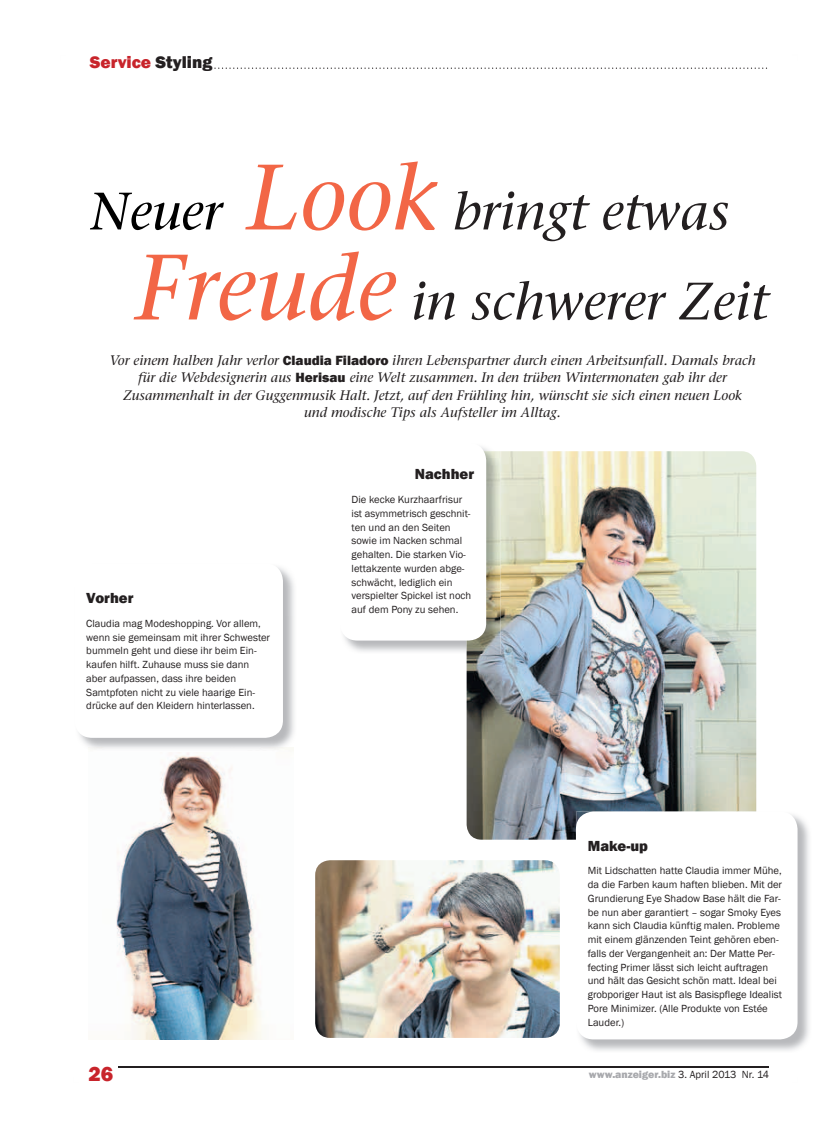
<style>
.page{position:relative;width:833px;height:1134px;background:#fff}
.page>*{position:absolute;margin:0;border:0;box-sizing:border-box;transform-origin:0 0}
.t1{font:italic 52.5px/90px "Stone Serif LT";color:#231f20}
.t2{font:800 21.25px "Franklin Gothic";color:#c8242b}
.t3{font:800 17.5px "Franklin Gothic";color:#c8242b}
.t4{font:800 15px "Franklin Gothic";color:#231f20}
.t5{font:italic 13.75px/17.5px "Stone Serif";color:#231f20;text-align:center}
.t6{font:10.62px/13.8px "Franklin Gothic";color:#231f20}
.t7{font:800 10.62px "Franklin Gothic";color:#a8a9ad}
.s1{color:#231f20}
.s2{color:#000}
.s3{font-size:92.5px;color:#f26646}
.s4{font-family:"Franklin Gothic";font-weight:800;font-style:normal}
.s5{font-weight:400;color:#231f20}
</style>
<div class="page">
<hr style="left:119px;top:1066px;width:650px;height:2px;background:#231f20">
<svg style="left:214px;top:68px;width:553px;height:1px"></svg>
<img style="left:116px;top:752px;width:146px;height:287px">
<img style="left:466px;top:451px;width:290px;height:389px">
<img style="left:315px;top:860px;width:245px;height:178px">
<img style="left:579px;top:814px;width:230px;height:237px">
<div style="left:576px;top:811px;width:221px;height:228px;background:#fff;border-radius:18px"></div>
<img style="left:78px;top:615px;width:216px;height:135px">
<img style="left:277px;top:567px;width:17px;height:48px">
<div style="left:74px;top:563px;width:209px;height:175px;background:#fff;border-radius:18px"></div>
<img style="left:466px;top:451px;width:34px;height:203px">
<div style="left:340px;top:443px;width:146px;height:198px;background:#fff;border-radius:18px"></div>
<h3 class="t3" style="left:90px;top:51px;width:124px">Service <span class="s1">Styling</span></h3>
<h1 class="t1" style="left:135px;top:167px;width:634px;text-indent:-46px"><span class="s2">Neuer</span> <span class="s3">Look</span> bringt etwas<br><span class="s3">Freude</span> in schwerer Zeit</h1>
<p class="t5" style="left:109px;top:351px;width:648px">Vor einem halben Jahr verlor <span class="s4">Claudia Filadoro</span> ihren Lebenspartner durch einen Arbeitsunfall. Damals brach für die Webdesignerin aus <span class="s4">Herisau</span> eine Welt zusammen. In den trüben Wintermonaten gab ihr der Zusammenhalt in der Guggenmusik Halt. Jetzt, auf den Frühling hin, wünscht sie sich einen neuen Look<br>und modische Tips als Aufsteller im Alltag.</p>
<h3 class="t4" style="left:86px;top:588px;width:49px">Vorher</h3>
<p class="t6" style="left:86px;top:617px;width:185px">Claudia mag Modeshopping. Vor allem, wenn sie gemeinsam mit ihrer Schwester bummeln geht und diese ihr beim Ein&shy;kaufen hilft. Zuhause muss sie dann aber aufpassen, dass ihre beiden Samtpfoten nicht zu viele haarige Ein&shy;drücke auf den Kleidern hinterlassen.</p>
<h3 class="t4" style="left:415px;top:464px;width:61px">Nachher</h3>
<p class="t6" style="left:351px;top:493px;width:121px">Die kecke Kurzhaarfrisur ist asymmetrisch geschnit&shy;ten und an den Seiten sowie im Nacken schmal gehalten. Die starken Vio&shy;lettakzente wurden abge&shy;schwächt, lediglich ein verspielter Spickel ist noch auf dem Pony zu sehen.</p>
<h3 class="t4" style="left:588px;top:836px;width:62px">Make-up</h3>
<p class="t6" style="left:588px;top:864px;width:196px">Mit Lidschatten hatte Claudia immer Mühe, da die Farben kaum haften blieben. Mit der Grundierung Eye Shadow Base hält die Far&shy;be nun aber garantiert – sogar Smoky Eyes kann sich Claudia künftig malen. Probleme mit einem glänzenden Teint gehören eben&shy;falls der Vergangenheit an: Der Matte Per&shy;fecting Primer lässt sich leicht auftragen und hält das Gesicht schön matt. Ideal bei grobporiger Haut ist als Basispflege Idealist Pore Minimizer. (Alle Produkte von Estée Lauder.)</p>
<h2 class="t2" style="left:88px;top:1060px;width:26px">26</h2>
<p class="t7" style="left:589px;top:1067px;width:182px">www.anzeiger.biz <span class="s5">3. April 2013 Nr. 14</span></p>
</div>
